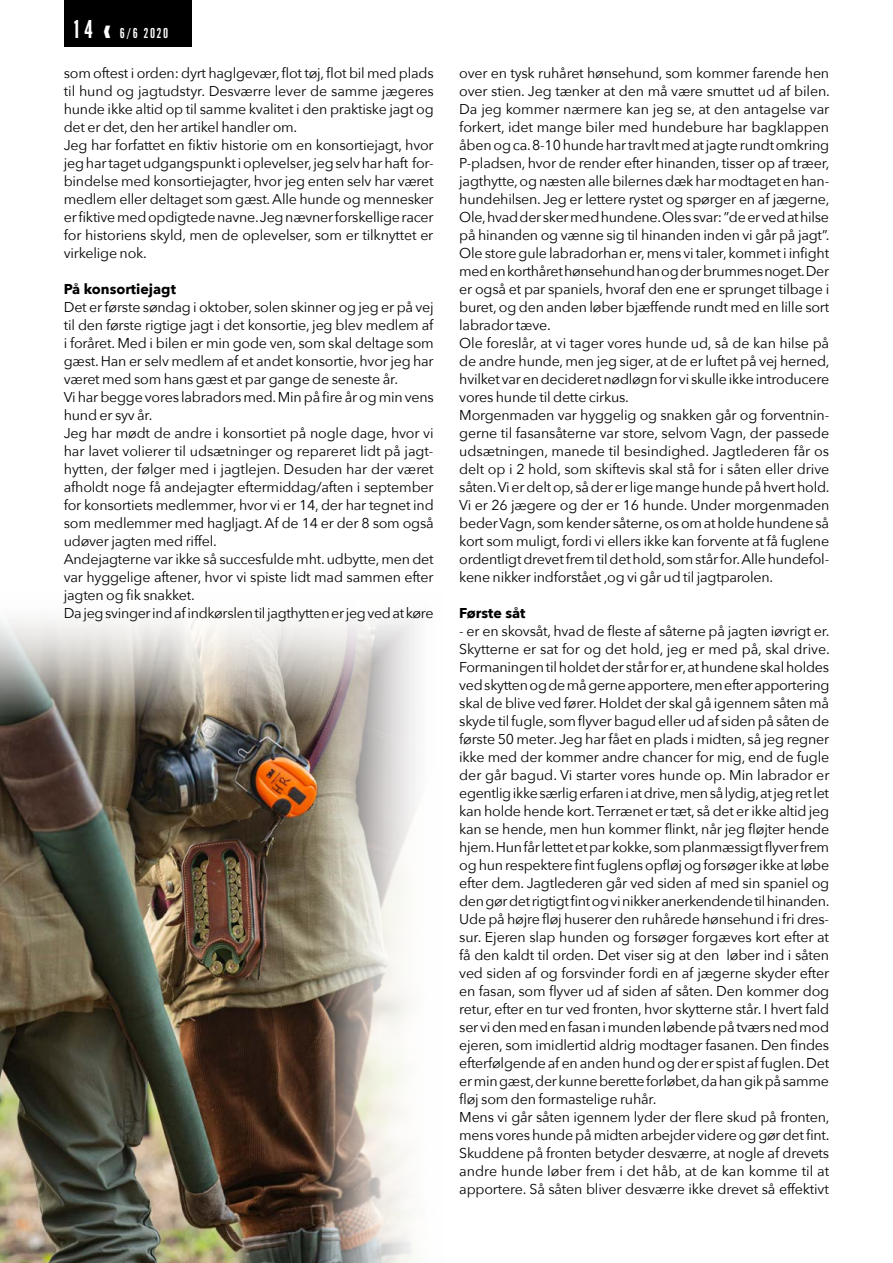
<style>
.page{position:relative;width:893px;height:1263px;background:#fff}
.page>*{position:absolute;margin:0;border:0;box-sizing:border-box;transform-origin:0 0}
.t1{font:15px "Alternate Got No 1 D";color:#fff}
.t2{font:14.25px/18px "Avenir Next";letter-spacing:-.015em;color:#000}
.t3{font:700 14.25px "Avenir Next";color:#000}
.s1{font-size:27px}
</style>
<div class="page">
<div style="left:64px;top:0;width:127px;height:47px;background:#000"></div>
<img style="left:0;top:618px;width:416px;height:645px">
<p class="t1" style="left:72px;top:25px;width:98px"><span class="s1">14</span> ❰ 6/6 2020</p>
<p class="t2" style="left:64px;top:63px;width:372px">som oftest i orden: dyrt haglgevær, flot tøj, flot bil med plads til hund og jagtudstyr. Desværre lever de samme jægeres hunde ikke altid op til samme kvalitet i den praktiske jagt og det er det, den her artikel handler om.<br>Jeg har forfattet en fiktiv historie om en konsortiejagt, hvor jeg har taget udgangspunkt i oplevelser, jeg selv har haft for&shy;bindelse med konsortiejagter, hvor jeg enten selv har været medlem eller deltaget som gæst. Alle hunde og mennesker er fiktive med opdigtede navne. Jeg nævner forskellige racer for historiens skyld, men de oplevelser, som er tilknyttet er virkelige nok.</p>
<p class="t3" style="left:64px;top:277px;width:114px">På konsortiejagt</p>
<p class="t2" style="left:64px;top:297px;width:371px">Det er første søndag i oktober, solen skinner og jeg er på vej til den første rigtige jagt i det konsortie, jeg blev medlem af i foråret. Med i bilen er min gode ven, som skal deltage som gæst. Han er selv medlem af et andet konsortie, hvor jeg har været med som hans gæst et par gange de seneste år.<br>Vi har begge vores labradors med. Min på fire år og min vens hund er syv år.<br>Jeg har mødt de andre i konsortiet på nogle dage, hvor vi har lavet volierer til udsætninger og repareret lidt på jagt&shy;hytten, der følger med i jagtlejen. Desuden har der været afholdt noge få andejagter eftermiddag/aften i september for konsortiets medlemmer, hvor vi er 14, der har tegnet ind som medlemmer med hagljagt. Af de 14 er der 8 som også udøver jagten med riffel.<br>Andejagterne var ikke så succesfulde mht. udbytte, men det var hyggelige aftener, hvor vi spiste lidt mad sammen efter jagten og fik snakket.<br>Da jeg svinger ind af indkørslen til jagthytten er jeg ved at køre</p>
<p class="t2" style="left:459px;top:63px;width:372px">over en tysk ruhåret hønsehund, som kommer farende hen over stien. Jeg tænker at den må være smuttet ud af bilen.<br>Da jeg kommer nærmere kan jeg se, at den antagelse var forkert, idet mange biler med hundebure har bagklappen åben og ca. 8-10 hunde har travlt med at jagte rundt omkring P-pladsen, hvor de render efter hinanden, tisser op af træer, jagthytte, og næsten alle bilernes dæk har modtaget en han&shy;hundehilsen. Jeg er lettere rystet og spørger en af jægerne, Ole, hvad der sker med hundene. Oles svar: ”de er ved at hilse på hinanden og vænne sig til hinanden inden vi går på jagt”.<br>Ole store gule labradorhan er, mens vi taler, kommet i infight med en korthåret hønsehund han og der brummes noget. Der er også et par spaniels, hvoraf den ene er sprunget tilbage i buret, og den anden løber bjæffende rundt med en lille sort labrador tæve.<br>Ole foreslår, at vi tager vores hunde ud, så de kan hilse på de andre hunde, men jeg siger, at de er luftet på vej herned, hvilket var en decideret nødløgn for vi skulle ikke introducere vores hunde til dette cirkus.<br>Morgenmaden var hyggelig og snakken går og forventnin&shy;gerne til fasansåterne var store, selvom Vagn, der passede udsætningen, manede til besindighed. Jagtlederen får os delt op i 2 hold, som skiftevis skal stå for i såten eller drive såten. Vi er delt op, så der er lige mange hunde på hvert hold.<br>Vi er 26 jægere og der er 16 hunde. Under morgenmaden beder Vagn, som kender såterne, os om at holde hundene så kort som muligt, fordi vi ellers ikke kan forvente at få fuglene ordentligt drevet frem til det hold, som står for. Alle hundefol&shy;kene nikker indforstået ,og vi går ud til jagtparolen.</p>
<p class="t3" style="left:459px;top:601px;width:68px">Første såt</p>
<p class="t2" style="left:459px;top:621px;width:372px">- er en skovsåt, hvad de fleste af såterne på jagten iøvrigt er.<br>Skytterne er sat for og det hold, jeg er med på, skal drive.<br>Formaningen til holdet der står for er, at hundene skal holdes ved skytten og de må gerne apportere, men efter apportering skal de blive ved fører. Holdet der skal gå igennem såten må skyde til fugle, som flyver bagud eller ud af siden på såten de første 50 meter. Jeg har fået en plads i midten, så jeg regner ikke med der kommer andre chancer for mig, end de fugle der går bagud. Vi starter vores hunde op. Min labrador er egentlig ikke særlig erfaren i at drive, men så lydig, at jeg ret let kan holde hende kort. Terrænet er tæt, så det er ikke altid jeg kan se hende, men hun kommer flinkt, når jeg fløjter hende hjem. Hun får lettet et par kokke, som planmæssigt flyver frem og hun respektere fint fuglens opfløj og forsøger ikke at løbe efter dem. Jagtlederen går ved siden af med sin spaniel og den gør det rigtigt fint og vi nikker anerkendende til hinanden.<br>Ude på højre fløj huserer den ruhårede hønsehund i fri dres&shy;sur. Ejeren slap hunden og forsøger forgæves kort efter at få den kaldt til orden. Det viser sig at den løber ind i såten ved siden af og forsvinder fordi en af jægerne skyder efter en fasan, som flyver ud af siden af såten. Den kommer dog retur, efter en tur ved fronten, hvor skytterne står. I hvert fald ser vi den med en fasan i munden løbende på tværs ned mod ejeren, som imidlertid aldrig modtager fasanen. Den findes efterfølgende af en anden hund og der er spist af fuglen. Det er min gæst, der kunne berette forløbet, da han gik på samme fløj som den formastelige ruhår.<br>Mens vi går såten igennem lyder der flere skud på fronten, mens vores hunde på midten arbejder videre og gør det fint.<br>Skuddene på fronten betyder desværre, at nogle af drevets andre hunde løber frem i det håb, at de kan komme til at apportere. Så såten bliver desværre ikke drevet så effektivt</p>
</div>
